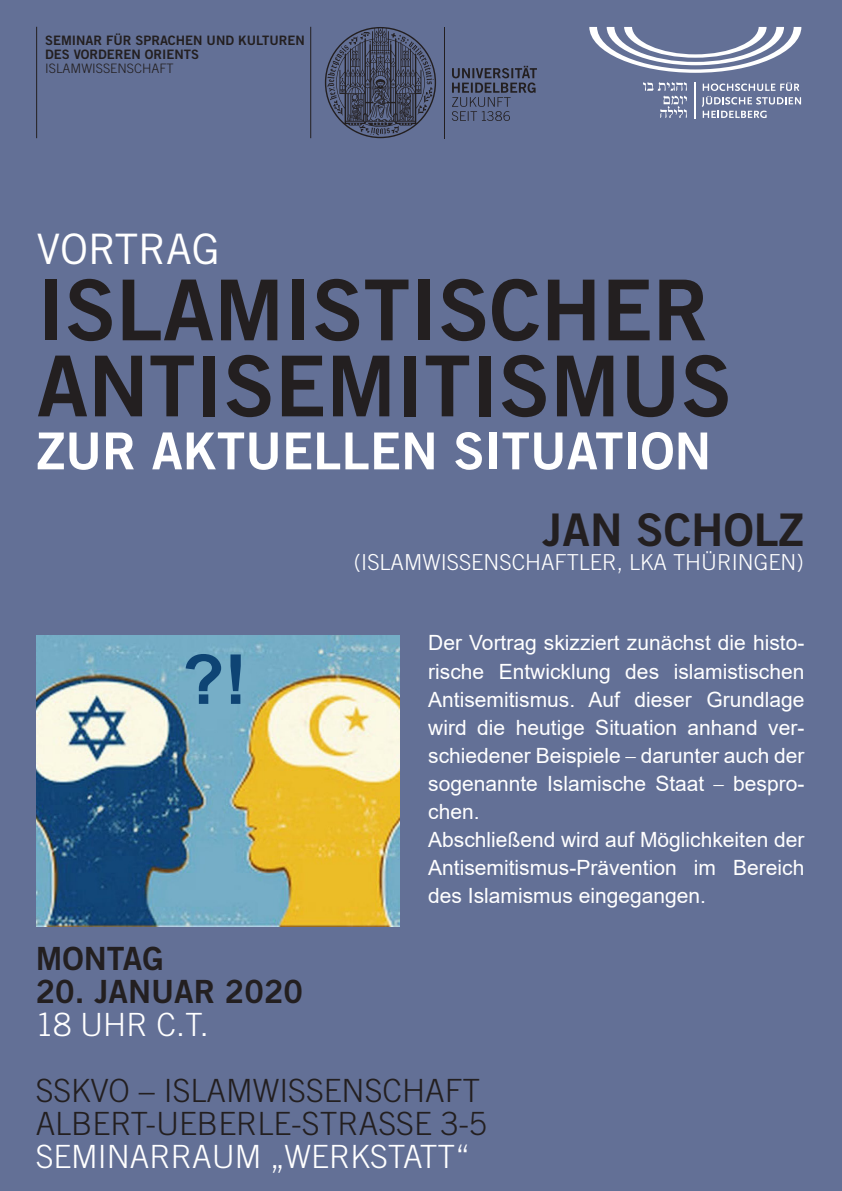
<style>
.page{position:relative;width:842px;height:1191px;background:#637096}
.page>*{position:absolute;margin:0;border:0;box-sizing:border-box;transform-origin:0 0}
.t1{font:84px "Trade Gothic LT Std Bd 2";color:#231f20}
.t2{font:700 69px "Arial";color:#0e4474}
.t3{font:51px "Trade Gothic LT Std Bd 2";color:#fff}
.t4{font:45px "Trade Gothic LT Std Bd 2";color:#231f20}
.t5{font:42px "Trade Gothic LT Std";color:#fff}
.t6{font:300 32px "Trade Gothic LT Std";color:#231f20}
.t7{font:300 32px "Trade Gothic LT Std";color:#fff}
.t8{font:32px "Trade Gothic LT Std Bd 2";color:#231f20}
.t9{font:300 22px "Trade Gothic LT Std";color:#fff}
.t10{font:21px/28px "Arial";color:#fff;text-align:justify}
.t11{font:13px "Trade Gothic LT Std Bd 2";color:#231f20}
.t12{font:300 13px "Trade Gothic LT Std";color:#231f20}
.s1{font-family:"Trade Gothic LT Std"}
.s2{font-weight:400}
</style>
<div class="page">
<img style="left:37px;top:635px;width:363px;height:292px">
<hr style="left:444px;top:27px;width:1px;height:111px;background:#231f20">
<svg style="left:452px;top:66px;width:85px;height:55px"></svg>
<svg style="left:325px;top:27px;width:111px;height:111px"></svg>
<hr style="left:310px;top:27px;width:1px;height:111px;background:#231f20">
<svg style="left:643px;top:82px;width:44px;height:36px"></svg>
<svg style="left:702px;top:82px;width:99px;height:36px"></svg>
<svg style="left:589px;top:27px;width:212px;height:46px"></svg>
<hr style="left:694px;top:82px;width:1px;height:37px;background:#fff">
<hr style="left:36px;top:27px;width:1px;height:111px;background:#231f20">
<p class="t11" style="left:45px;top:33px;width:261px">SEMINAR FÜR SPRACHEN UND KULTUREN</p>
<p class="t11" style="left:45px;top:47px;width:155px">DES VORDEREN ORIENTS</p>
<p class="t12" style="left:45px;top:61px;width:130px">ISLAMWISSENSCHAFT</p>
<p class="t5" style="left:37px;top:224px;width:184px">VORTRAG</p>
<p class="t1" style="left:37px;top:258px;width:673px">ISLAMISTISCHER</p>
<p class="t1" style="left:37px;top:334px;width:697px">ANTISEMITISMUS</p>
<p class="t3" style="left:37px;top:419px;width:676px">ZUR AKTUELLEN SITUATION</p>
<p class="t2" style="left:182px;top:631px;width:67px">?!</p>
<p class="t8" style="left:36px;top:938px;width:130px">MONTAG</p>
<p class="t8" style="left:36px;top:971px;width:269px">20. JANUAR 2020</p>
<p class="t7" style="left:36px;top:1005px;width:175px">18 UHR C.T.</p>
<p class="t4" style="left:543px;top:502px;width:263px">JAN SCHOLZ</p>
<p class="t9" style="left:354px;top:549px;width:451px">(ISLAMWISSENSCHAFTLER, LKA THÜRINGEN)</p>
<p class="t10" style="left:428px;top:629px;width:378px">Der Vortrag skizziert zunächst die histo&shy;rische Entwicklung des islamistischen Antisemitismus. Auf dieser Grundlage wird die heutige Situation anhand ver&shy;schiedener Beispiele <span class="s1">–</span> darunter auch der sogenannte Islamische Staat <span class="s1">–</span> bespro&shy;chen.</p>
<p class="t10" style="left:428px;top:825px;width:378px">Abschließend wird auf Möglichkeiten der Antisemitismus-Prävention im Bereich des Islamismus eingegangen.</p>
<p class="t6" style="left:36px;top:1071px;width:446px">SSKVO <span class="s2">–</span> ISLAMWISSENSCHAFT</p>
<p class="t6" style="left:36px;top:1104px;width:453px">ALBERT-UEBERLE-STRASSE 3-5</p>
<p class="t7" style="left:36px;top:1137px;width:435px">SEMINARRAUM „WERKSTATT“</p>
</div>
